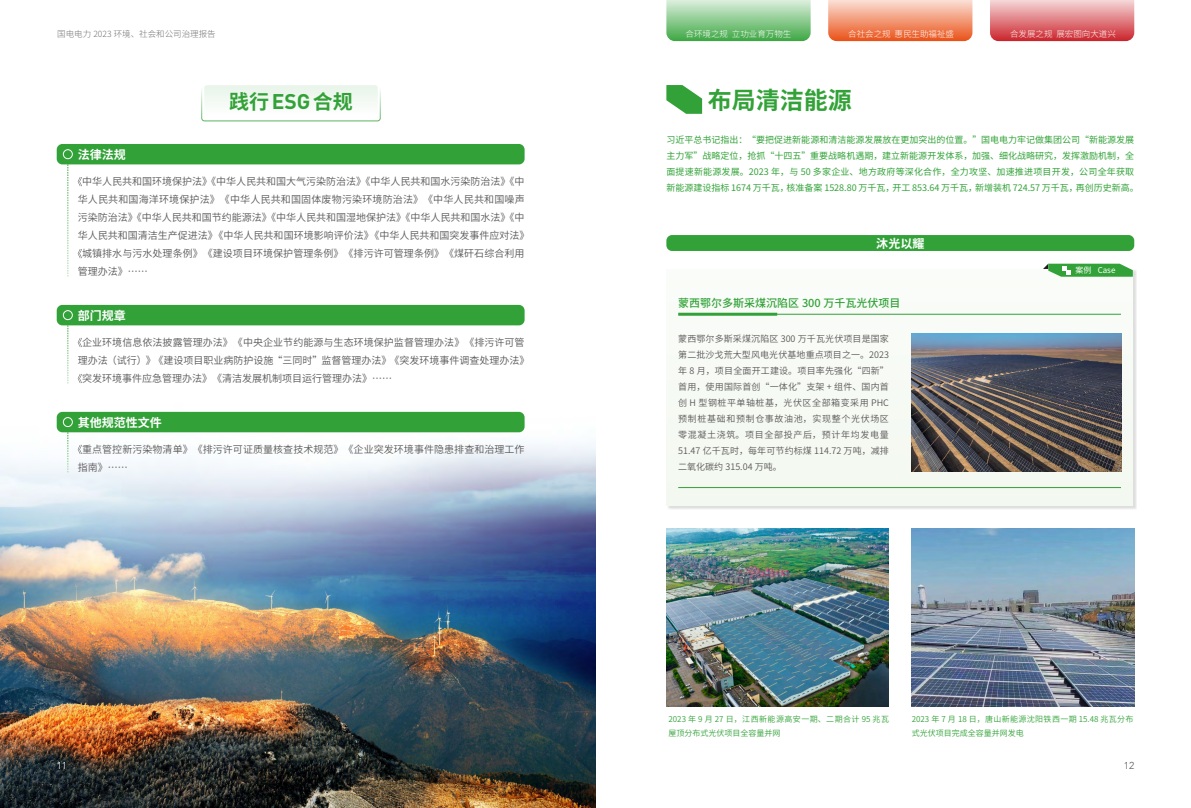
<style>
.page{position:relative;width:1191px;height:808px;background:#fff}
.page>*{position:absolute;margin:0;border:0;box-sizing:border-box;transform-origin:0 0}
.t1{font:700 24px "Source Han Sans CN";color:#32a238}
.t2{font:700 20px "Source Han Sans CN";color:#32a238}
.t3{font:700 12px "Source Han Sans CN";color:#fff}
.t4{font:500 11px "Source Han Sans CN";color:#32a238}
.t5{font:10px/18px "Source Han Sans CN";color:#595757}
.t6{font:300 10px "Avenir";color:#595757}
.t7{font:300 10px "Avenir";color:#fff}
.t8{font:9px/16px "Source Han Sans CN";color:#32a238}
.t9{font:9px/16px "Source Han Sans CN";letter-spacing:.015em;color:#595757;text-align:justify}
.t10{font:300 8.5px "Source Han Sans CN";color:#fff}
.t11{font:300 8.5px "Source Han Sans CN";color:#727171}
.t12{font:8px/14px "Source Han Sans CN";color:#32a238}
.t13{font:8px "Source Han Sans CN";color:#fff}
.s1{font-family:"DIN";font-size:21px}
</style>
<div class="page">
<svg style="left:666px;top:0;width:144px;height:41px;background:#8ecb91"></svg>
<svg style="left:828px;top:0;width:144px;height:41px;background:#f29977"></svg>
<svg style="left:990px;top:0;width:144px;height:41px;background:#e07e83"></svg>
<img style="left:0;top:251px;width:595px;height:557px">
<svg style="left:78px;top:177px;width:4px;height:9px"></svg>
<svg style="left:78px;top:249px;width:4px;height:9px"></svg>
<svg style="left:68px;top:164px;width:1px;height:113px"></svg>
<div style="left:57px;top:144px;width:467px;height:20px;background:#32a238;border-radius:6px"></div>
<div style="left:63px;top:149px;width:10px;height:10px;border:1px solid #fff;border-radius:50%"></div>
<svg style="left:78px;top:338px;width:4px;height:9px"></svg>
<svg style="left:78px;top:374px;width:4px;height:9px"></svg>
<svg style="left:68px;top:325px;width:1px;height:58px"></svg>
<div style="left:57px;top:305px;width:467px;height:20px;background:#32a238;border-radius:6px"></div>
<div style="left:63px;top:310px;width:10px;height:10px;border:1px solid #fff;border-radius:50%"></div>
<svg style="left:78px;top:445px;width:4px;height:9px"></svg>
<svg style="left:68px;top:432px;width:1px;height:40px"></svg>
<div style="left:57px;top:412px;width:467px;height:20px;background:#32a238;border-radius:6px"></div>
<div style="left:63px;top:417px;width:10px;height:10px;border:1px solid #fff;border-radius:50%"></div>
<svg style="left:666px;top:85px;width:36px;height:29px"></svg>
<img style="left:911px;top:529px;width:223px;height:178px">
<img style="left:666px;top:529px;width:223px;height:178px">
<div style="left:666px;top:235px;width:468px;height:16px;background:#32a238;border-radius:6px"></div>
<div style="left:667px;top:269px;width:470px;height:241px;background:#595757;opacity:.2"></div>
<div style="left:666px;top:269px;width:466px;height:237px;background:#f7faf5"></div>
<hr style="left:681px;top:314px;width:440px;height:1px;background:#32a238">
<hr style="left:678px;top:487px;width:443px;height:1px;background:#32a238">
<hr style="left:678px;top:313px;width:99px;height:3px;background:#32a238">
<img style="left:911px;top:334px;width:210px;height:137px">
<svg style="left:1043px;top:264px;width:89px;height:13px"></svg>
<div style="left:201px;top:87px;width:179px;height:34px;border:1px solid #32a238;border-radius:3px"></div>
<div style="left:204px;top:85px;width:174px;height:36px;background:#f5faf5;border-radius:3px"></div>
<p class="t11" style="left:57px;top:29px;width:160px">国电电力 2023 环境、社会和公司治理报告</p>
<p class="t10" style="left:685px;top:29px;width:107px">合环境之规 立功业育万物生</p>
<p class="t10" style="left:848px;top:29px;width:107px">合社会之规 惠民生助福祉盛</p>
<p class="t10" style="left:1010px;top:29px;width:107px">合发展之规 展宏图向大道兴</p>
<p class="t3" style="left:78px;top:148px;width:49px">法律法规</p>
<h2 class="t2" style="left:229px;top:90px;width:125px">践行<span class="s1">ESG</span>合规</h2>
<p class="t5" style="left:82px;top:173px;width:444px">中华人民共和国环境保护法》《中华人民共和国大气污染防治法》《中华人民共和国水污染防治法》《中</p>
<p class="t5" style="left:78px;top:191px;width:448px">华人民共和国海洋环境保护法》《中华人民共和国固体废物污染环境防治法》《中华人民共和国噪声</p>
<p class="t5" style="left:78px;top:209px;width:448px">污染防治法》《中华人民共和国节约能源法》《中华人民共和国湿地保护法》《中华人民共和国水法》《中</p>
<p class="t5" style="left:78px;top:227px;width:453px">华人民共和国清洁生产促进法》《中华人民共和国环境影响评价法》《中华人民共和国突发事件应对法》</p>
<p class="t5" style="left:82px;top:245px;width:444px">城镇排水与污水处理条例》《建设项目环境保护管理条例》《排污许可管理条例》《煤矸石综合利用</p>
<p class="t5" style="left:78px;top:263px;width:72px">管理办法》……</p>
<p class="t3" style="left:78px;top:309px;width:49px">部门规章</p>
<p class="t5" style="left:82px;top:334px;width:444px">企业环境信息依法披露管理办法》《中央企业节约能源与生态环境保护监督管理办法》《排污许可管</p>
<p class="t5" style="left:78px;top:352px;width:453px">理办法（试行）》《建设项目职业病防护设施“三同时”监督管理办法》《突发环境事件调查处理办法》</p>
<p class="t5" style="left:82px;top:370px;width:311px">突发环境事件应急管理办法》《清洁发展机制项目运行管理办法》……</p>
<p class="t3" style="left:78px;top:415px;width:85px">其他规范性文件</p>
<p class="t5" style="left:78px;top:441px;width:448px;text-indent:4px">重点管控新污染物清单》《排污许可证质量核查技术规范》《企业突发环境事件隐患排查和治理工作指南》……</p>
<p class="t7" style="left:57px;top:759px;width:12px">11</p>
<h1 class="t1" style="left:708px;top:86px;width:145px">布局清洁能源</h1>
<p class="t8" style="left:666px;top:132px;width:474px">习近平总书记指出：“要把促进新能源和清洁能源发展放在更加突出的位置。”国电电力牢记做集团公司“新能源发展主力军”战略定位，抢抓“十四五”重要战略机遇期，建立新能源开发体系，加强、细化战略研究，发挥激励机制，全面提速新能源发展。2023 年，与 50 多家企业、地方政府等深化合作，全力攻坚、加速推进项目开发，公司全年获取新能源建设指标 1674 万千瓦，核准备案 1528.80 万千瓦，开工 853.64 万千瓦，新增装机 724.57 万千瓦，再创历史新高。</p>
<p class="t3" style="left:876px;top:236px;width:49px">沐光以耀</p>
<p class="t4" style="left:678px;top:297px;width:224px">蒙西鄂尔多斯采煤沉陷区 300 万千瓦光伏项目</p>
<p class="t9" style="left:678px;top:331px;width:212px">蒙西鄂尔多斯采煤沉陷区 300 万千瓦光伏项目是国家第二批沙戈荒大型风电光伏基地重点项目之一。2023年 8 月，项目全面开工建设。项目率先强化“四新”首用，使用国际首创“一体化”支架 + 组件、国内首创 H 型钢桩平单轴桩基，光伏区全部箱变采用 PHC预制桩基础和预制仓事故油池，实现整个光伏场区零混凝土浇筑。项目全部投产后，预计年均发电量51.47 亿千瓦时，每年可节约标煤 114.72 万吨，减排二氧化碳约 315.04 万吨。</p>
<p class="t13" style="left:1075px;top:266px;width:41px">案例 Case</p>
<p class="t12" style="left:668px;top:712px;width:222px">2023 年 9 月 27 日，江西新能源高安一期、二期合计 95 兆瓦屋顶分布式光伏项目全容量并网</p>
<p class="t12" style="left:911px;top:712px;width:223px">2023 年 7 月 18 日，唐山新能源沈阳铁西一期 15.48 兆瓦分布式光伏项目完成全容量并网发电</p>
<p class="t6" style="left:1123px;top:759px;width:12px">12</p>
</div>
